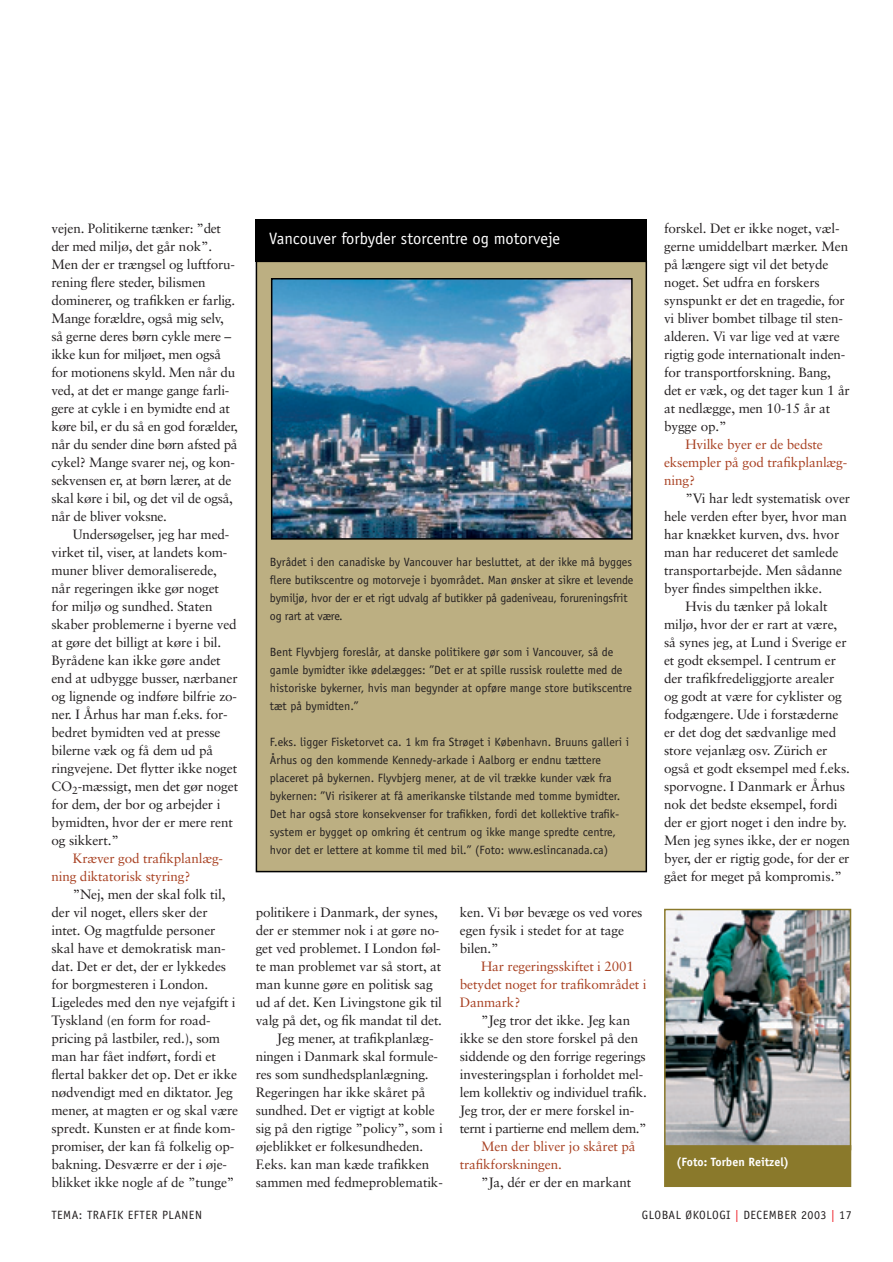
<style>
.page{position:relative;width:893px;height:1262px;background:#fff}
.page>*{position:absolute;margin:0;border:0;box-sizing:border-box;transform-origin:0 0}
.t1{font:16.5px "Officina Sans";color:#fff}
.t2{font:13.5px/18px "Sabon";letter-spacing:-.01em;color:#231f20}
.t3{font:13.5px/18px "Sabon";letter-spacing:-.01em;color:#a84021}
.t4{font:12px/18px "Officina Sans";color:#231f20}
.t5{font:12px "Officina Sans";letter-spacing:.04em;color:#231f20}
.t6{font:700 12px "Officina Sans";color:#fff}
.s1{color:#ed1c24}
</style>
<div class="page">
<div style="left:256px;top:261px;width:390px;height:610px;background:#bcaf82"></div>
<div style="left:256px;top:261px;width:391px;height:611px;border:2px solid #000"></div>
<div style="left:256px;top:219px;width:391px;height:42px;background:#000"></div>
<img style="left:274px;top:281px;width:355px;height:255px">
<div style="left:271px;top:278px;width:361px;height:261px;border:2px solid #000"></div>
<img style="left:667px;top:911px;width:181px;height:234px">
<div style="left:664px;top:908px;width:187px;height:242px;border:2px solid #8a792b"></div>
<div style="left:664px;top:1145px;width:186px;height:41px;background:#8a792b"></div>
<div style="left:664px;top:1145px;width:187px;height:42px;border:2px solid #8a792b"></div>
<p class="t2" style="left:51px;top:220px;width:188px">vejen. Politikerne tænker: ”det der med miljø, det går nok”.<br>Men der er trængsel og luftforu&shy;rening flere steder, bilismen dominerer, og trafikken er farlig.<br>Mange forældre, også mig selv, så gerne deres børn cykle mere – ikke kun for miljøet, men også for motionens skyld. Men når du ved, at det er mange gange farli&shy;gere at cykle i en bymidte end at køre bil, er du så en god forælder, når du sender dine børn afsted på cykel? Mange svarer nej, og kon&shy;sekvensen er, at børn lærer, at de skal køre i bil, og det vil de også, når de bliver voksne.</p>
<p class="t2" style="left:51px;top:526px;width:188px;text-indent:21px">Undersøgelser, jeg har med&shy;virket til, viser, at landets kom&shy;muner bliver demoraliserede, når regeringen ikke gør noget for miljø og sundhed. Staten skaber problemerne i byerne ved at gøre det billigt at køre i bil.<br>Byrådene kan ikke gøre andet end at udbygge busser, nærbaner og lignende og indføre bilfrie zo&shy;ner. I Århus har man f.eks. for&shy;bedret bymidten ved at presse bilerne væk og få dem ud på ringvejene. Det flytter ikke noget<br>CO<sub>2</sub>-mæssigt, men det gør noget for dem, der bor og arbejder i bymidten, hvor der er mere rent og sikkert.”</p>
<p class="t3" style="left:51px;top:850px;width:173px;text-indent:21px">Kræver god trafikplanlæg&shy;ning diktatorisk styring?</p>
<p class="t2" style="left:51px;top:886px;width:188px;text-indent:21px">”Nej, men der skal folk til, der vil noget, ellers sker der intet. Og magtfulde personer skal have et demokratisk man&shy;dat. Det er det, der er lykkedes for borgmesteren i London.<br>Ligeledes med den nye vejafgift i<br>Tyskland (en form for road&shy;pricing på lastbiler, red.), som man har fået indført, fordi et flertal bakker det op. Det er ikke nødvendigt med en diktator. Jeg mener, at magten er og skal være spredt. Kunsten er at finde kom&shy;promiser, der kan få folkelig op&shy;bakning. Desværre er der i øje&shy;blikket ikke nogle af de ”tunge”</p>
<p class="t1" style="left:269px;top:232px;width:292px">Vancouver forbyder storcentre og motorveje</p>
<p class="t4" style="left:270px;top:554px;width:365px">Byrådet i den canadiske by Vancouver har besluttet, at der ikke må bygges flere butikscentre og motorveje i byområdet. Man ønsker at sikre et levende bymiljø, hvor der er et rigt udvalg af butikker på gadeniveau, forureningsfrit og rart at være.</p>
<p class="t4" style="left:270px;top:644px;width:363px">Bent Flyvbjerg foreslår, at danske politikere gør som i Vancouver, så de gamle bymidter ikke ødelægges: ”Det er at spille russisk roulette med de historiske bykerner, hvis man begynder at opføre mange store butikscentre tæt på bymidten.”</p>
<p class="t4" style="left:270px;top:734px;width:360px">F.eks. ligger Fisketorvet ca. 1 km fra Strøget i København. Bruuns galleri i Århus og den kommende Kennedy-arkade i Aalborg er endnu tættere placeret på bykernen. Flyvbjerg mener, at de vil trække kunder væk fra bykernen: ”Vi risikerer at få amerikanske tilstande med tomme bymidter.<br>Det har også store konsekvenser for trafikken, fordi det kollektive trafik&shy;system er bygget op omkring ét centrum og ikke mange spredte centre, hvor det er lettere at komme til med bil.” (Foto: www.eslincanada.ca)</p>
<p class="t2" style="left:256px;top:904px;width:184px">politikere i Danmark, der synes,</p>
<p class="t2" style="left:256px;top:922px;width:185px">der er stemmer nok i at gøre no-</p>
<p class="t2" style="left:256px;top:940px;width:187px">get ved problemet. I London føl-</p>
<p class="t2" style="left:256px;top:958px;width:187px">te man problemet var så stort, at</p>
<p class="t2" style="left:256px;top:976px;width:179px">man kunne gøre en politisk sag</p>
<p class="t2" style="left:256px;top:994px;width:188px">ud af det. Ken Livingstone gik til</p>
<p class="t2" style="left:256px;top:1012px;width:188px">valg på det, og fik mandat til det.</p>
<p class="t2" style="left:277px;top:1030px;width:158px">Jeg mener, at trafikplanlæg-</p>
<p class="t2" style="left:256px;top:1048px;width:184px">ningen i Danmark skal formule-</p>
<p class="t2" style="left:256px;top:1066px;width:174px">res som sundhedsplanlægning.</p>
<p class="t2" style="left:256px;top:1084px;width:171px">Regeringen har ikke skåret på</p>
<p class="t2" style="left:256px;top:1102px;width:181px">sundhed. Det er vigtigt at koble</p>
<p class="t2" style="left:256px;top:1120px;width:189px">sig på den rigtige ”policy”, som i</p>
<p class="t2" style="left:256px;top:1138px;width:169px">øjeblikket er folkesundheden.</p>
<p class="t2" style="left:256px;top:1156px;width:175px">F.eks. kan man kæde trafikken</p>
<p class="t2" style="left:256px;top:1174px;width:189px">sammen med fedmeproblematik-</p>
<p class="t2" style="left:460px;top:904px;width:184px">ken. Vi bør bevæge os ved vores egen fysik i stedet for at tage bilen.”</p>
<p class="t3" style="left:460px;top:958px;width:188px;text-indent:21px">Har regeringsskiftet i 2001 betydet noget for trafikområdet i<br>Danmark?</p>
<p class="t2" style="left:460px;top:1012px;width:188px;text-indent:21px">”Jeg tror det ikke. Jeg kan ikke se den store forskel på den siddende og den forrige regerings investeringsplan i forholdet mel&shy;lem kollektiv og individuel trafik.<br>Jeg tror, der er mere forskel in&shy;ternt i partierne end mellem dem.”</p>
<p class="t3" style="left:460px;top:1138px;width:177px;text-indent:21px">Men der bliver jo skåret på trafikforskningen.</p>
<p class="t2" style="left:481px;top:1174px;width:151px">”Ja, dér er der en markant</p>
<p class="t2" style="left:664px;top:220px;width:187px">forskel. Det er ikke noget, væl&shy;gerne umiddelbart mærker. Men på længere sigt vil det betyde noget. Set udfra en forskers synspunkt er det en tragedie, for vi bliver bombet tilbage til sten&shy;alderen. Vi var lige ved at være rigtig gode internationalt inden&shy;for transportforskning. Bang, det er væk, og det tager kun 1 år at nedlægge, men 10-15 år at bygge op.”</p>
<p class="t3" style="left:664px;top:436px;width:185px;text-indent:21px">Hvilke byer er de bedste eksempler på god trafikplanlæg&shy;ning?</p>
<p class="t2" style="left:685px;top:490px;width:166px">”Vi har ledt systematisk over</p>
<p class="t2" style="left:664px;top:508px;width:184px">hele verden efter byer, hvor man</p>
<p class="t2" style="left:664px;top:526px;width:177px">har knækket kurven, dvs. hvor</p>
<p class="t2" style="left:664px;top:544px;width:176px">man har reduceret det samlede</p>
<p class="t2" style="left:664px;top:562px;width:180px">transportarbejde. Men sådanne</p>
<p class="t2" style="left:664px;top:580px;width:160px">byer findes simpelthen ikke.</p>
<p class="t2" style="left:685px;top:598px;width:144px">Hvis du tænker på lokalt</p>
<p class="t2" style="left:664px;top:616px;width:175px">miljø, hvor der er rart at være,</p>
<p class="t2" style="left:664px;top:634px;width:184px">så synes jeg, at Lund i Sverige er</p>
<p class="t2" style="left:664px;top:652px;width:173px">et godt eksempel. I centrum er</p>
<p class="t2" style="left:664px;top:670px;width:172px">der trafikfredeliggjorte arealer</p>
<p class="t2" style="left:664px;top:688px;width:179px">og godt at være for cyklister og</p>
<p class="t2" style="left:664px;top:706px;width:176px">fodgængere. Ude i forstæderne</p>
<p class="t2" style="left:664px;top:724px;width:174px">er det dog det sædvanlige med</p>
<p class="t2" style="left:664px;top:742px;width:165px">store vejanlæg osv. Zürich er</p>
<p class="t2" style="left:664px;top:760px;width:187px">også et godt eksempel med f.eks.</p>
<p class="t2" style="left:664px;top:778px;width:183px">sporvogne. I Danmark er Århus</p>
<p class="t2" style="left:664px;top:796px;width:175px">nok det bedste eksempel, fordi</p>
<p class="t2" style="left:664px;top:814px;width:184px">der er gjort noget i den indre by.</p>
<p class="t2" style="left:664px;top:832px;width:187px">Men jeg synes ikke, der er nogen</p>
<p class="t2" style="left:664px;top:850px;width:187px">byer, der er rigtig gode, for der er</p>
<p class="t2" style="left:664px;top:868px;width:179px">gået for meget på kompromis.”</p>
<p class="t6" style="left:676px;top:1157px;width:115px">(Foto: Torben Reitzel)</p>
<p class="t5" style="left:51px;top:1210px;width:152px">TEMA: TRAFIK EFTER PLANEN</p>
<p class="t5" style="left:641px;top:1210px;width:211px">GLOBAL ØKOLOGI <span class="s1">|</span> DECEMBER 2003 <span class="s1">|</span> 17</p>
</div>
